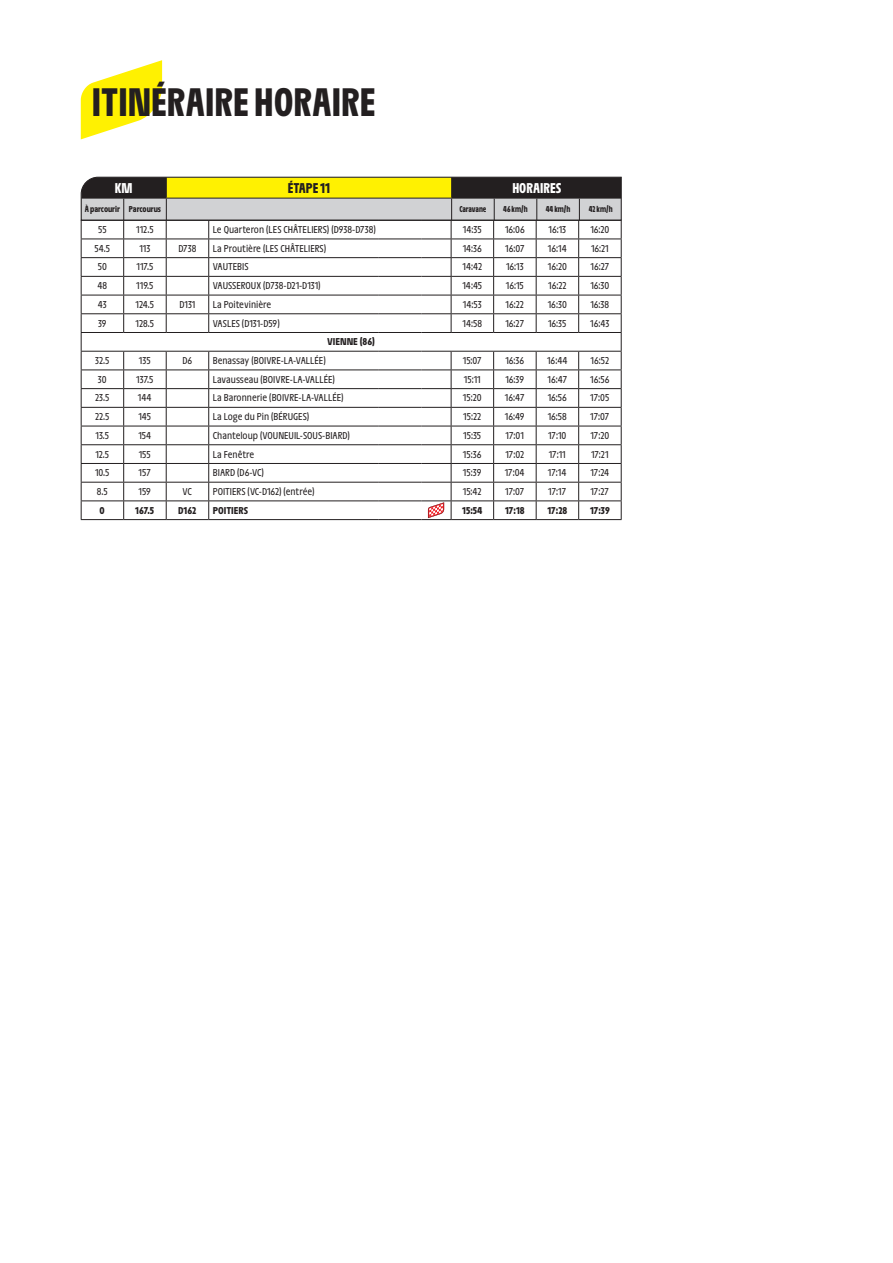
<style>
.page{position:relative;width:893px;height:1263px;background:#fff}
.page>*{position:absolute;margin:0;border:0;box-sizing:border-box;transform-origin:0 0}
.t1{font:700 42px "Galibier Etroit";color:#231f20}
.t2{font:700 15px "Galibier Etroit";color:#fff}
.t3{font:700 15px "Galibier Etroit";color:#231f20}
.t4{font:10.5px "Galibier";color:#231f20}
.t5{font:700 10.5px "Galibier";color:#231f20}
.t6{font:700 9px "Galibier Etroit";letter-spacing:-.01em;color:#231f20;scale:.92 1}
.t7{font:700 9px "Galibier Etroit";letter-spacing:-.01em;color:#231f20}
</style>
<div class="page">
<svg style="left:81px;top:60px;width:81px;height:79px"></svg>
<hr style="left:81px;top:519px;width:43px;height:1px;background:#231f20">
<hr style="left:124px;top:519px;width:42px;height:1px;background:#231f20">
<hr style="left:166px;top:519px;width:43px;height:1px;background:#231f20">
<hr style="left:421px;top:519px;width:30px;height:1px;background:#231f20">
<hr style="left:451px;top:519px;width:43px;height:1px;background:#231f20">
<hr style="left:494px;top:519px;width:42px;height:1px;background:#231f20">
<hr style="left:536px;top:519px;width:43px;height:1px;background:#231f20">
<hr style="left:579px;top:519px;width:43px;height:1px;background:#231f20">
<hr style="left:209px;top:519px;width:170px;height:1px;background:#231f20">
<hr style="left:379px;top:519px;width:42px;height:1px;background:#231f20">
<svg style="left:80px;top:176px;width:542px;height:343px"></svg>
<h1 class="t1" style="left:92px;top:81px;width:285px">ITINÉRAIRE HORAIRE</h1>
<h2 class="t2" style="left:115px;top:180px;width:19px">KM</h2>
<h2 class="t3" style="left:288px;top:180px;width:44px">ÉTAPE 11</h2>
<h2 class="t2" style="left:512px;top:180px;width:50px">HORAIRES</h2>
<p class="t7" style="left:85px;top:205px;width:78px">À parcourir Parcourus</p>
<p class="t6" style="left:459px;top:205px;width:31px">Caravane</p>
<p class="t6" style="left:503px;top:205px;width:28px">46 km/h</p>
<p class="t6" style="left:546px;top:205px;width:28px">44 km/h</p>
<p class="t6" style="left:589px;top:205px;width:28px">42 km/h</p>
<p class="t4" style="left:98px;top:224px;width:10px">55</p>
<p class="t4" style="left:136px;top:224px;width:19px">112.5</p>
<p class="t4" style="left:213px;top:224px;width:164px">Le Quarteron (LES CHÂTELIERS) (D938-D738)</p>
<p class="t4" style="left:463px;top:224px;width:20px">14:35</p>
<p class="t4" style="left:505px;top:224px;width:21px">16:06</p>
<p class="t4" style="left:549px;top:224px;width:19px">16:13</p>
<p class="t4" style="left:590px;top:224px;width:21px">16:20</p>
<p class="t4" style="left:95px;top:243px;width:17px">54.5</p>
<p class="t4" style="left:139px;top:243px;width:13px">113</p>
<p class="t4" style="left:178px;top:243px;width:19px">D738</p>
<p class="t4" style="left:213px;top:243px;width:115px">La Proutière (LES CHÂTELIERS)</p>
<p class="t4" style="left:463px;top:243px;width:21px">14:36</p>
<p class="t4" style="left:505px;top:243px;width:21px">16:07</p>
<p class="t4" style="left:548px;top:243px;width:20px">16:14</p>
<p class="t4" style="left:591px;top:243px;width:19px">16:21</p>
<p class="t4" style="left:98px;top:261px;width:11px">50</p>
<p class="t4" style="left:137px;top:261px;width:18px">117.5</p>
<p class="t4" style="left:213px;top:261px;width:37px">VAUTEBIS</p>
<p class="t4" style="left:463px;top:261px;width:21px">14:42</p>
<p class="t4" style="left:506px;top:261px;width:19px">16:13</p>
<p class="t4" style="left:548px;top:261px;width:21px">16:20</p>
<p class="t4" style="left:590px;top:261px;width:20px">16:27</p>
<p class="t4" style="left:97px;top:280px;width:11px">48</p>
<p class="t4" style="left:136px;top:280px;width:19px">119.5</p>
<p class="t4" style="left:213px;top:280px;width:109px">VAUSSEROUX (D738-D21-D131)</p>
<p class="t4" style="left:462px;top:280px;width:21px">14:45</p>
<p class="t4" style="left:506px;top:280px;width:20px">16:15</p>
<p class="t4" style="left:548px;top:280px;width:20px">16:22</p>
<p class="t4" style="left:590px;top:280px;width:21px">16:30</p>
<p class="t4" style="left:98px;top:299px;width:11px">43</p>
<p class="t4" style="left:136px;top:299px;width:20px">124.5</p>
<p class="t4" style="left:179px;top:299px;width:17px">D131</p>
<p class="t4" style="left:213px;top:299px;width:60px">La Poitevinière</p>
<p class="t4" style="left:463px;top:299px;width:20px">14:53</p>
<p class="t4" style="left:506px;top:299px;width:20px">16:22</p>
<p class="t4" style="left:548px;top:299px;width:21px">16:30</p>
<p class="t4" style="left:590px;top:299px;width:20px">16:38</p>
<p class="t4" style="left:98px;top:317px;width:10px">39</p>
<p class="t4" style="left:136px;top:317px;width:20px">128.5</p>
<p class="t4" style="left:213px;top:317px;width:68px">VASLES (D131-D59)</p>
<p class="t4" style="left:462px;top:317px;width:21px">14:58</p>
<p class="t4" style="left:505px;top:317px;width:20px">16:27</p>
<p class="t4" style="left:548px;top:317px;width:20px">16:35</p>
<p class="t4" style="left:590px;top:317px;width:21px">16:43</p>
<p class="t5" style="left:327px;top:336px;width:49px">VIENNE (86)</p>
<p class="t4" style="left:95px;top:355px;width:16px">32.5</p>
<p class="t4" style="left:139px;top:355px;width:13px">135</p>
<p class="t4" style="left:182px;top:355px;width:11px">D6</p>
<p class="t4" style="left:213px;top:355px;width:114px">Benassay (BOIVRE-LA-VALLÉE)</p>
<p class="t4" style="left:463px;top:355px;width:20px">15:07</p>
<p class="t4" style="left:505px;top:355px;width:20px">16:36</p>
<p class="t4" style="left:547px;top:355px;width:22px">16:44</p>
<p class="t4" style="left:591px;top:355px;width:20px">16:52</p>
<p class="t4" style="left:98px;top:374px;width:10px">30</p>
<p class="t4" style="left:136px;top:374px;width:19px">137.5</p>
<p class="t4" style="left:213px;top:374px;width:123px">Lavausseau (BOIVRE-LA-VALLÉE)</p>
<p class="t4" style="left:464px;top:374px;width:18px">15:11</p>
<p class="t4" style="left:505px;top:374px;width:20px">16:39</p>
<p class="t4" style="left:547px;top:374px;width:21px">16:47</p>
<p class="t4" style="left:590px;top:374px;width:21px">16:56</p>
<p class="t4" style="left:95px;top:392px;width:16px">23.5</p>
<p class="t4" style="left:138px;top:392px;width:15px">144</p>
<p class="t4" style="left:213px;top:392px;width:132px">La Baronnerie (BOIVRE-LA-VALLÉE)</p>
<p class="t4" style="left:463px;top:392px;width:20px">15:20</p>
<p class="t4" style="left:505px;top:392px;width:21px">16:47</p>
<p class="t4" style="left:548px;top:392px;width:21px">16:56</p>
<p class="t4" style="left:590px;top:392px;width:21px">17:05</p>
<p class="t4" style="left:95px;top:411px;width:16px">22.5</p>
<p class="t4" style="left:138px;top:411px;width:14px">145</p>
<p class="t4" style="left:213px;top:411px;width:98px">La Loge du Pin (BÉRUGES)</p>
<p class="t4" style="left:463px;top:411px;width:19px">15:22</p>
<p class="t4" style="left:505px;top:411px;width:21px">16:49</p>
<p class="t4" style="left:548px;top:411px;width:21px">16:58</p>
<p class="t4" style="left:590px;top:411px;width:21px">17:07</p>
<p class="t4" style="left:95px;top:430px;width:15px">13.5</p>
<p class="t4" style="left:138px;top:430px;width:14px">154</p>
<p class="t4" style="left:213px;top:430px;width:139px">Chanteloup (VOUNEUIL-SOUS-BIARD)</p>
<p class="t4" style="left:463px;top:430px;width:20px">15:35</p>
<p class="t4" style="left:506px;top:430px;width:20px">17:01</p>
<p class="t4" style="left:548px;top:430px;width:20px">17:10</p>
<p class="t4" style="left:590px;top:430px;width:20px">17:20</p>
<p class="t4" style="left:95px;top:448px;width:15px">12.5</p>
<p class="t4" style="left:139px;top:448px;width:14px">155</p>
<p class="t4" style="left:213px;top:448px;width:43px">La Fenêtre</p>
<p class="t4" style="left:463px;top:448px;width:20px">15:36</p>
<p class="t4" style="left:505px;top:448px;width:20px">17:02</p>
<p class="t4" style="left:549px;top:448px;width:19px">17:11</p>
<p class="t4" style="left:591px;top:448px;width:19px">17:21</p>
<p class="t4" style="left:95px;top:467px;width:16px">10.5</p>
<p class="t4" style="left:139px;top:467px;width:14px">157</p>
<p class="t4" style="left:213px;top:467px;width:53px">BIARD (D6-VC)</p>
<p class="t4" style="left:463px;top:467px;width:20px">15:39</p>
<p class="t4" style="left:505px;top:467px;width:21px">17:04</p>
<p class="t4" style="left:548px;top:467px;width:20px">17:14</p>
<p class="t4" style="left:590px;top:467px;width:20px">17:24</p>
<p class="t4" style="left:97px;top:486px;width:12px">8.5</p>
<p class="t4" style="left:139px;top:486px;width:14px">159</p>
<p class="t4" style="left:183px;top:486px;width:11px">VC</p>
<p class="t4" style="left:213px;top:486px;width:103px">POITIERS (VC-D162) (entrée)</p>
<p class="t4" style="left:463px;top:486px;width:20px">15:42</p>
<p class="t4" style="left:505px;top:486px;width:21px">17:07</p>
<p class="t4" style="left:548px;top:486px;width:19px">17:17</p>
<p class="t4" style="left:590px;top:486px;width:20px">17:27</p>
<p class="t5" style="left:100px;top:505px;width:7px">0</p>
<p class="t5" style="left:135px;top:505px;width:20px">167.5</p>
<p class="t5" style="left:178px;top:505px;width:20px">D162</p>
<p class="t5" style="left:213px;top:505px;width:37px">POITIERS</p>
<p class="t5" style="left:462px;top:505px;width:22px">15:54</p>
<p class="t5" style="left:505px;top:505px;width:21px">17:18</p>
<p class="t5" style="left:547px;top:505px;width:22px">17:28</p>
<p class="t5" style="left:590px;top:505px;width:21px">17:39</p>
</div>
